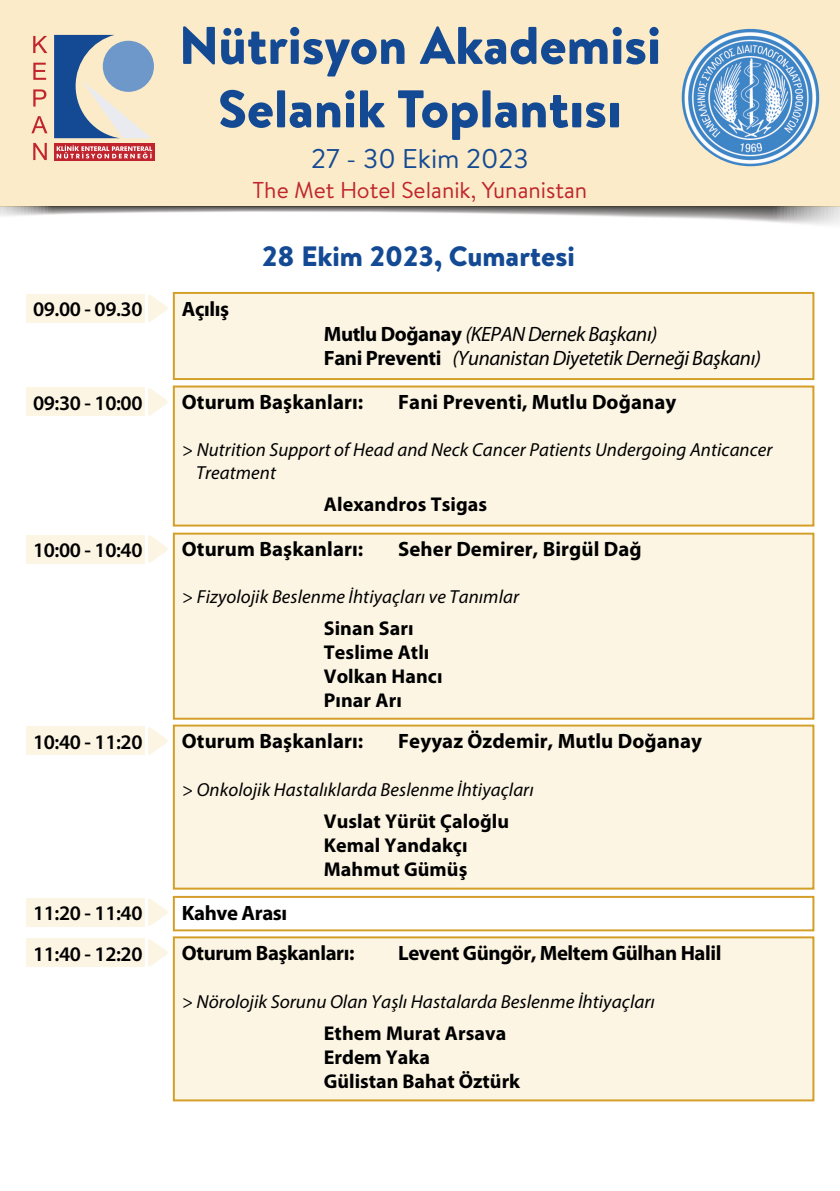
<style>
.page{position:relative;width:840px;height:1191px;background:#fff}
.page>*{position:absolute;margin:0;border:0;box-sizing:border-box;transform-origin:0 0}
.t1{font:900 52.8px/63.4px "Brandon Text";color:#144a94;text-align:center}
.t2{font:900 28px "Brandon Text";color:#144a94}
.t3{font:27px "Brandon Text";color:#144a94}
.t4{font:23px "Brandon Text";color:#c0252d}
.t5{font:700 20.8px "Myriad Pro";letter-spacing:.005em;color:#000001}
.t6{font:italic 20.8px/25px "Myriad Pro";letter-spacing:-.02em;color:#000001}
.t7{font:600 20.8px "Myriad Pro";letter-spacing:-.02em;color:#000001}
.t8{font:700 20.8px "Myriad Pro";letter-spacing:-.02em;color:#000001}
.t9{font:700 20px/24px "Myriad Pro";letter-spacing:.005em;color:#000001}
.t10{font:italic 18.8px/22.6px "Myriad Pro";letter-spacing:.005em;color:#000001}
.s1{font-weight:700;font-style:normal}
</style>
<div class="page">
<div style="left:0;top:0;width:839px;height:207px;background:#fbebc8"></div>
<svg style="left:31px;top:36px;width:16px;height:124px"></svg>
<svg style="left:54px;top:143px;width:101px;height:17px"></svg>
<svg style="left:57px;top:145px;width:95px;height:13px"></svg>
<svg style="left:54px;top:35px;width:98px;height:103px"></svg>
<img style="left:681px;top:29px;width:137px;height:137px;border-radius:69px">
<svg style="left:0;top:207px;width:839px;height:18px"></svg>
<div style="left:27px;top:294px;width:118px;height:28px;background:#fcf5e3"></div>
<svg style="left:148px;top:295px;width:20px;height:27px"></svg>
<div style="left:174px;top:294px;width:639px;height:85px;background:#fcf5e3"></div>
<div style="left:173px;top:292px;width:641px;height:88px;border:2px solid #d49f28"></div>
<div style="left:27px;top:898px;width:118px;height:28px;background:#fcf5e3"></div>
<svg style="left:148px;top:899px;width:20px;height:27px"></svg>
<div style="left:173px;top:896px;width:641px;height:35px;border:2px solid #d49f28"></div>
<div style="left:27px;top:535px;width:118px;height:28px;background:#fcf5e3"></div>
<svg style="left:148px;top:535px;width:20px;height:28px"></svg>
<div style="left:174px;top:535px;width:639px;height:184px;background:#fcf5e3"></div>
<div style="left:173px;top:532px;width:641px;height:187px;border:2px solid #d49f28"></div>
<div style="left:27px;top:387px;width:118px;height:29px;background:#fcf5e3"></div>
<svg style="left:148px;top:388px;width:20px;height:28px"></svg>
<div style="left:174px;top:387px;width:639px;height:139px;background:#fcf5e3"></div>
<div style="left:173px;top:385px;width:641px;height:141px;border:2px solid #d49f28"></div>
<div style="left:27px;top:726px;width:118px;height:29px;background:#fcf5e3"></div>
<svg style="left:148px;top:727px;width:20px;height:27px"></svg>
<div style="left:174px;top:726px;width:639px;height:162px;background:#fcf5e3"></div>
<div style="left:173px;top:724px;width:641px;height:165px;border:2px solid #d49f28"></div>
<div style="left:27px;top:938px;width:118px;height:29px;background:#fcf5e3"></div>
<svg style="left:148px;top:939px;width:20px;height:27px"></svg>
<div style="left:174px;top:938px;width:639px;height:162px;background:#fcf5e3"></div>
<div style="left:173px;top:936px;width:641px;height:165px;border:2px solid #d49f28"></div>
<h1 class="t1" style="left:179px;top:13px;width:483px">Nütrisyon Akademisi<br>Selanik Toplantısı</h1>
<h3 class="t3" style="left:311px;top:140px;width:219px">27 - 30 Ekim 2023</h3>
<p class="t4" style="left:252px;top:174px;width:336px">The Met Hotel Selanik, Yunanistan</p>
<p class="t7" style="left:33px;top:296px;width:111px">09.00 - 09.30</p>
<p class="t5" style="left:182px;top:295px;width:49px">Açılış</p>
<h2 class="t2" style="left:262px;top:236px;width:314px">28 Ekim 2023, Cumartesi</h2>
<p class="t6" style="left:323px;top:321px;width:438px"><span class="s1">Mutlu Doğanay</span> (KEPAN Dernek Başkanı)<br><span class="s1">Fani Preventi</span> (Yunanistan Diyetetik Derneği Başkanı)</p>
<p class="t7" style="left:33px;top:389px;width:111px">09:30 - 10:00</p>
<p class="t5" style="left:182px;top:388px;width:183px">Oturum Başkanları:</p>
<p class="t5" style="left:398px;top:388px;width:279px">Fani Preventi, Mutlu Doğanay</p>
<p class="t10" style="left:196px;top:438px;width:577px;text-indent:-14px">&gt; Nutrition Support of Head and Neck Cancer Patients Undergoing Anticancer<br>Treatment</p>
<p class="t9" style="left:323px;top:491px;width:165px">Alexandros Tsigas</p>
<p class="t7" style="left:33px;top:536px;width:111px">10:00 - 10:40</p>
<p class="t5" style="left:182px;top:535px;width:183px">Oturum Başkanları:</p>
<p class="t5" style="left:398px;top:535px;width:245px">Seher Demirer, Birgül Dağ</p>
<p class="t10" style="left:182px;top:585px;width:338px">&gt; Fizyolojik Beslenme İhtiyaçları ve Tanımlar</p>
<p class="t9" style="left:323px;top:615px;width:120px">Sinan Sarı<br>Teslime Atlı<br>Volkan Hancı<br>Pınar Arı</p>
<p class="t7" style="left:33px;top:728px;width:111px">10:40 - 11:20</p>
<p class="t5" style="left:182px;top:727px;width:183px">Oturum Başkanları:</p>
<p class="t5" style="left:398px;top:727px;width:305px">Feyyaz Özdemir, Mutlu Doğanay</p>
<p class="t10" style="left:182px;top:778px;width:353px">&gt; Onkolojik Hastalıklarda Beslenme İhtiyaçları</p>
<p class="t9" style="left:323px;top:808px;width:187px">Vuslat Yürüt Çaloğlu<br>Kemal Yandakçı<br>Mahmut Gümüş</p>
<p class="t7" style="left:33px;top:900px;width:111px">11:20 - 11:40</p>
<p class="t8" style="left:182px;top:899px;width:107px">Kahve Arası</p>
<p class="t7" style="left:33px;top:940px;width:111px">11:40 - 12:20</p>
<p class="t8" style="left:182px;top:939px;width:174px">Oturum Başkanları:</p>
<p class="t8" style="left:398px;top:939px;width:324px">Levent Güngör, Meltem Gülhan Halil</p>
<p class="t10" style="left:182px;top:989px;width:474px">&gt; Nörolojik Sorunu Olan Yaşlı Hastalarda Beslenme İhtiyaçları</p>
<p class="t9" style="left:323px;top:1020px;width:198px">Ethem Murat Arsava<br>Erdem Yaka<br>Gülistan Bahat Öztürk</p>
</div>
